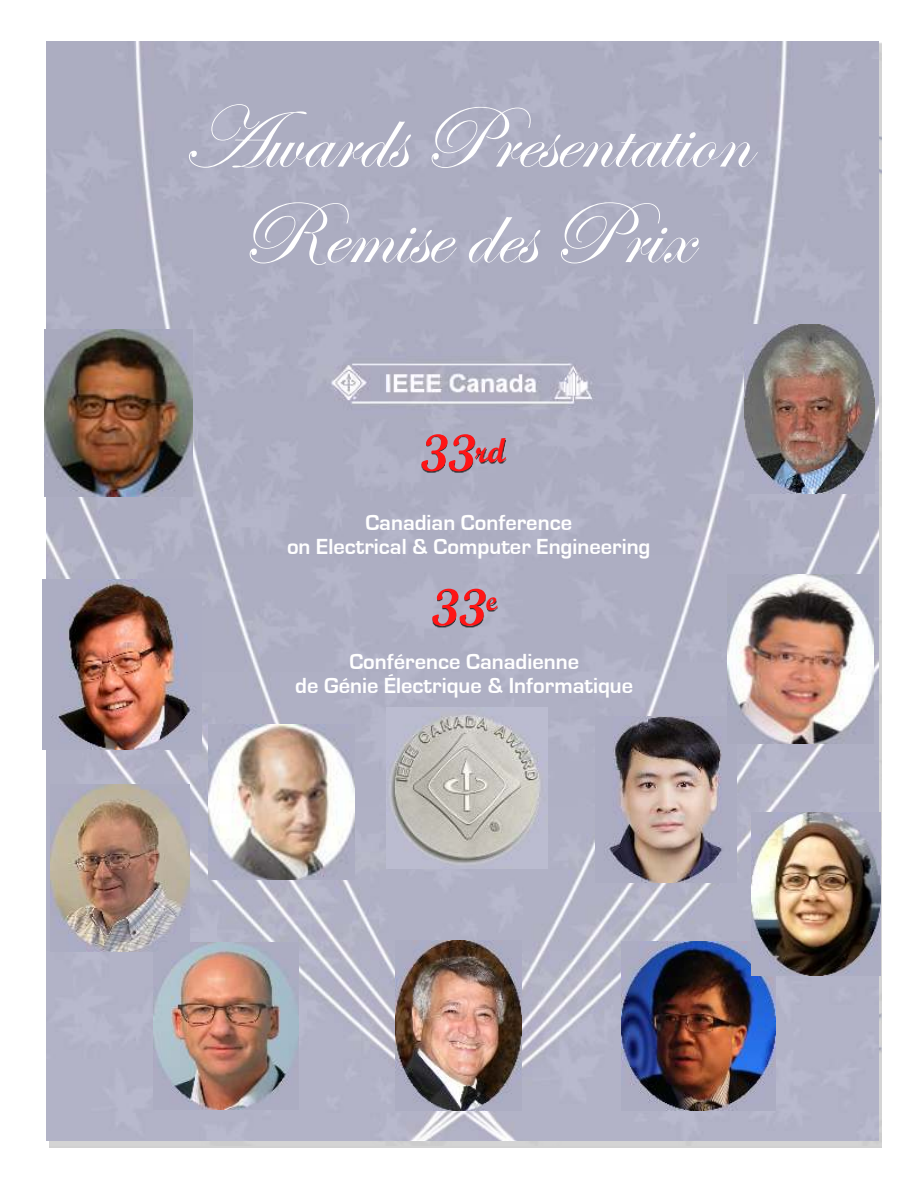
<style>
.page{position:relative;width:918px;height:1188px;background:#fff}
.page>*{position:absolute;margin:0;border:0;box-sizing:border-box;transform-origin:0 0}
.t1{font:90px/95.4px "Edwardian Script ITC";color:#fff;text-align:center}
.t2{font:52.5px "Script MT Bold";color:#ff1516}
.t3{font:700 22.5px/24.3px "Eurostile";color:#fff;text-align:center}
</style>
<div class="page">
<img style="left:47px;top:42px;width:832px;height:1099px">
<img style="left:386px;top:708px;width:162px;height:161px">
<img style="left:395px;top:940px;width:127px;height:170px">
<img style="left:154px;top:942px;width:145px;height:168px">
<img style="left:621px;top:942px;width:154px;height:169px">
<img style="left:751px;top:813px;width:129px;height:163px">
<img style="left:595px;top:716px;width:141px;height:166px">
<img style="left:744px;top:324px;width:130px;height:169px">
<img style="left:43px;top:579px;width:158px;height:170px">
<img style="left:209px;top:725px;width:146px;height:155px">
<img style="left:45px;top:330px;width:148px;height:166px">
<img style="left:50px;top:784px;width:140px;height:168px">
<img style="left:727px;top:574px;width:146px;height:169px">
<img style="left:385px;top:410px;width:143px;height:87px">
<img style="left:387px;top:558px;width:142px;height:87px">
<h1 class="t1" style="left:181px;top:95px;width:570px">Awards Presentation<br>Remise des Prix</h1>
<h2 class="t2" style="left:421px;top:434px;width:86px">33<sup>rd</sup></h2>
<p class="t3" style="left:287px;top:512px;width:365px">Canadian Conference<br>on Electrical &amp; Computer Engineering</p>
<h2 class="t2" style="left:431px;top:589px;width:67px">33<sup>e</sup></h2>
<p class="t3" style="left:295px;top:651px;width:339px">Conférence Canadienne<br>de Génie Électrique &amp; Informatique</p>
</div>
